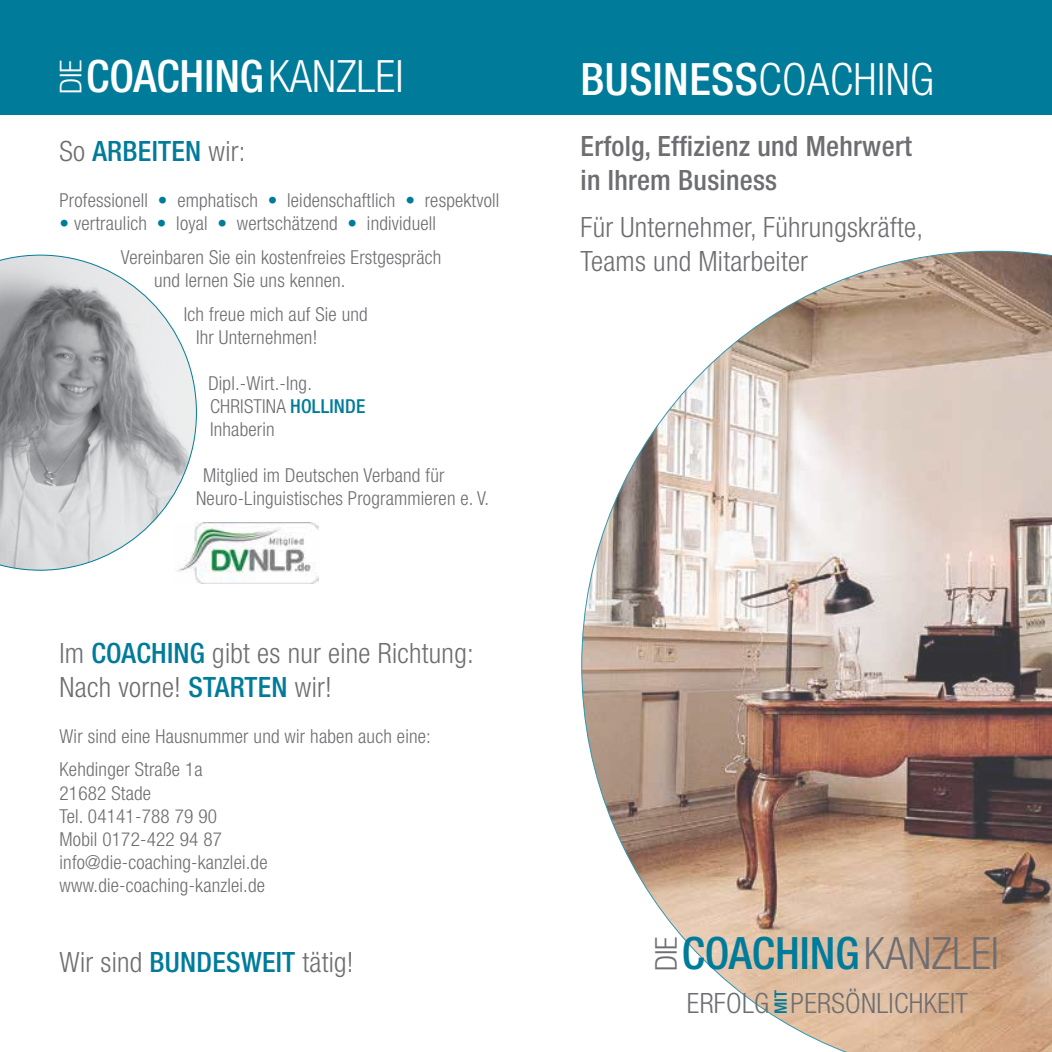
<style>
.page{position:relative;width:1052px;height:1052px;background:#fff}
.page>*{position:absolute;margin:0;border:0;box-sizing:border-box;transform-origin:0 0}
.t1{font:500 condensed 44.62px "Helvetica Neue LT";letter-spacing:.005em;color:#fff}
.t2{font:500 condensed 44.62px "Helvetica Neue LT";color:#007b9a}
.t3{font:300 condensed 30.1px "Helvetica Neue LT";color:#fff}
.t4{font:300 condensed 30.1px "Helvetica Neue LT";color:#6d6e71}
.t5{font:300 condensed 28px/33.6px "Helvetica Neue LT";letter-spacing:.01em;color:#6d6e71}
.t6{font:500 condensed 28px/33.6px "Helvetica Neue LT";letter-spacing:.01em;color:#6d6e71}
.t7{font:500 condensed 28px "Helvetica Neue LT";letter-spacing:.01em;color:#007b9a}
.t8{font:300 condensed 19.25px/23.1px "Helvetica Neue LT";letter-spacing:.01em;color:#6d6e71}
.t9{font:500 condensed 16.97px "Helvetica Neue LT";color:#007b9a}
.s1{font-weight:300}
.s2{font-weight:300;color:#6d6e71}
.s3{color:#007b9a}
.s4{font-weight:500;color:#007b9a}
</style>
<div class="page">
<div style="left:0;top:0;width:1052px;height:114px;background:#007b9a"></div>
<svg style="left:0;top:255px;width:197px;height:315px"></svg>
<svg style="left:581px;top:251px;width:471px;height:801px"></svg>
<img style="left:175px;top:522px;width:144px;height:61px">
<h2 class="t3" style="left:53px;top:94px;width:37px;rotate:-90deg">DIE</h2>
<h1 class="t1" style="left:86px;top:50px;width:319px">COACHING<span class="s1">KANZLEI</span></h1>
<h3 class="t7" style="left:60px;top:134px;width:188px"><span class="s2">So</span> ARBEITEN <span class="s2">wir:</span></h3>
<p class="t8" style="left:60px;top:189px;width:441px">Professionell <span class="s3">•</span> emphatisch <span class="s3">•</span> leidenschaftlich <span class="s3">•</span> respektvoll</p>
<p class="t8" style="left:60px;top:207px;width:383px;line-height:33.6px;text-align:right"><span class="s3">•</span> vertraulich <span class="s3">•</span> loyal <span class="s3">•</span> wertschätzend <span class="s3">•</span> individuell<br>Vereinbaren Sie ein kostenfreies Erstgespräch</p>
<p class="t8" style="left:184px;top:263px;width:185px;line-height:33.6px;text-indent:-30px">und lernen Sie uns kennen.<br>Ich freue mich auf Sie und</p>
<p class="t8" style="left:196px;top:325px;width:123px">Ihr Unternehmen!</p>
<p class="t8" style="left:208px;top:371px;width:158px">Dipl.-Wirt.-Ing.<br>CHRISTINA <span class="s4">HOLLINDE<br></span>Inhaberin</p>
<p class="t8" style="left:196px;top:464px;width:294px;text-indent:7px">Mitglied im Deutschen Verband für<br>Neuro-Linguistisches Programmieren e. V.</p>
<h3 class="t5" style="left:60px;top:636px;width:416px">Im <span class="s4">COACHING</span> gibt es nur eine Richtung:<br>Nach vorne! <span class="s4">STARTEN</span> wir!</h3>
<p class="t8" style="left:60px;top:719px;width:373px;line-height:33.6px">Wir sind eine Hausnummer und wir haben auch eine:<br>Kehdinger Straße 1a</p>
<p class="t8" style="left:60px;top:781px;width:209px">21682 Stade<br>Tel. 04141-788 79 90<br>Mobil 0172-422 94 87 info@die-coaching-kanzlei.de www.die-coaching-kanzlei.de</p>
<h3 class="t5" style="left:60px;top:945px;width:296px">Wir sind <span class="s4">BUNDESWEIT</span> tätig!</h3>
<h1 class="t1" style="left:580px;top:52px;width:355px">BUSINESS<span class="s1">COACHING</span></h1>
<h3 class="t6" style="left:580px;top:129px;width:333px">Erfolg, Effizienz und Mehrwert in Ihrem Business</h3>
<h3 class="t5" style="left:580px;top:211px;width:344px">Für Unternehmer, Führungskräfte,<br>Teams und Mitarbeiter</h3>
<h2 class="t4" style="left:649px;top:971px;width:37px;rotate:-90deg">DIE</h2>
<h1 class="t2" style="left:681px;top:927px;width:319px">COACHING<span class="s2">KANZLEI</span></h1>
<h3 class="t5" style="left:687px;top:986px;width:283px">ERFOLG PERSÖNLICHKEIT</h3>
<p class="t9" style="left:770px;top:1014px;width:25px;rotate:-90deg">MIT</p>
</div>
